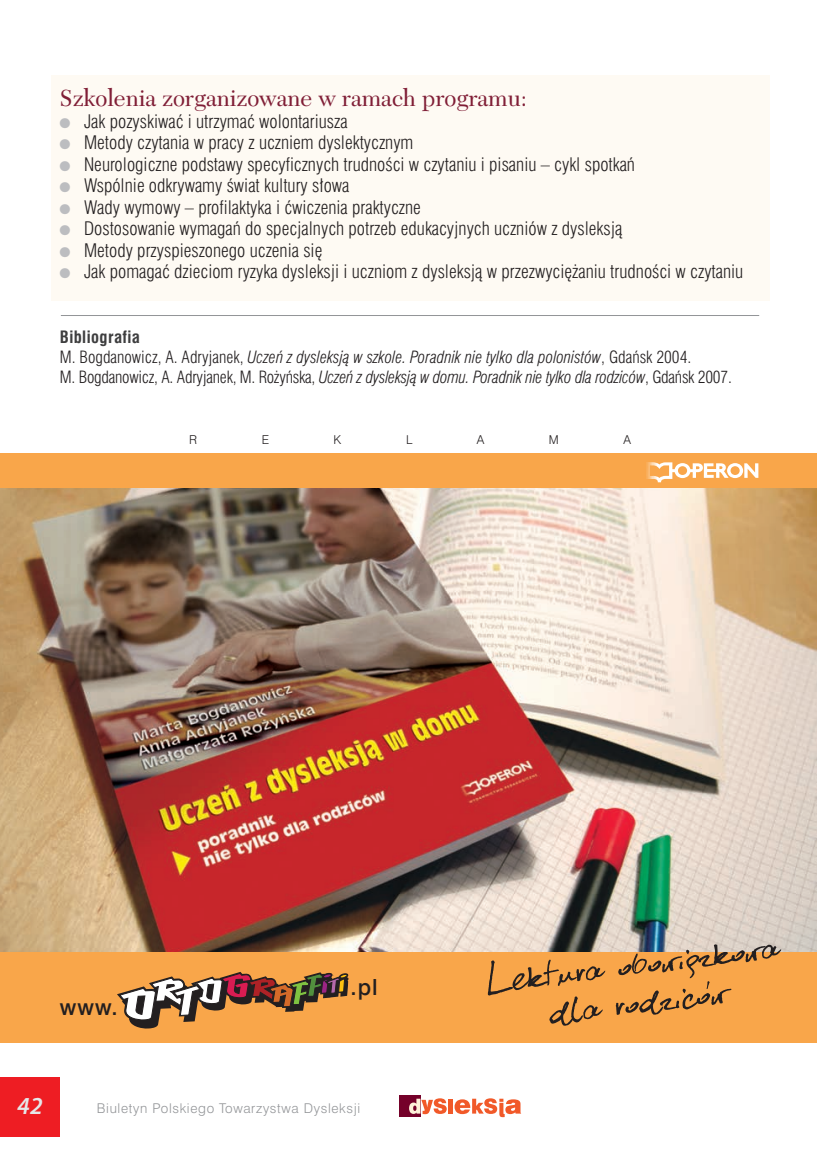
<style>
.page{position:relative;width:819px;height:1174px;background:#fff}
.page>*{position:absolute;margin:0;border:0;box-sizing:border-box;transform-origin:0 0}
.t1{font:24.5px "Transit 511 EU";color:#801e36}
.t2{font:italic 600 24.5px "Myriad Pro";color:#e6e7e9}
.t3{font:22.22px "Swis 721 Md EU";color:#231f20}
.t4{font:18.38px "Swis 721 Lt Cn EU";color:#231f20}
.t5{font:italic 16.62px/19.9px "Swis 721 Lt Cn EU";color:#231f20}
.t6{font:700 16.62px "Swis 721 Cn EU";letter-spacing:.025em;color:#3e3e3f}
.t7{font:13.47px "Swis 721 Lt EU";letter-spacing:.05em;color:#939598}
.t8{font:12.25px "Swis 721 Lt EU";color:#231f20}
.s1{color:#bcbdc0}
.s2{font-style:normal}
</style>
<div class="page">
<img style="left:0;top:75px;width:817px;height:1062px">
<h1 class="t1" style="left:59px;top:88px;width:469px">Szko le nia zor ga ni zo wa ne w ra mach pro gra mu:</h1>
<p class="t4" style="left:59px;top:114px;width:290px"><span class="s1">●</span> Jak po zy ski wać i utrzy mać wo lon ta riu sza</p>
<p class="t4" style="left:59px;top:136px;width:356px"><span class="s1">●</span> Me to dy czy ta nia w pra cy z uczniem dys lek tycz nym</p>
<p class="t4" style="left:59px;top:157px;width:577px"><span class="s1">●</span> Neu ro lo gicz ne pod sta wy spe cy ficz nych trud no ści w czy ta niu i pi sa niu – cykl spo tkań</p>
<p class="t4" style="left:59px;top:179px;width:292px"><span class="s1">●</span> Wspól nie od kry wa my świat kul tu ry sło wa</p>
<p class="t4" style="left:59px;top:200px;width:363px"><span class="s1">●</span> Wa dy wy mo wy – pro fi lak ty ka i ćwi cze nia prak tycz ne</p>
<p class="t4" style="left:59px;top:222px;width:565px"><span class="s1">●</span> Do sto so wa nie wy ma gań do spe cjal nych po trzeb edu ka cyj nych uczniów z dys lek sją</p>
<p class="t4" style="left:59px;top:243px;width:265px"><span class="s1">●</span> Me to dy przy spie szo ne go ucze nia się</p>
<p class="t4" style="left:59px;top:265px;width:685px"><span class="s1">●</span> Jak po ma gać dzie ciom ry zy ka dys lek sji i uczniom z dys lek sją w prze zwy cię ża niu trud no ści w czy ta niu</p>
<p class="t6" style="left:60px;top:331px;width:82px">Bibliografia</p>
<p class="t5" style="left:60px;top:349px;width:673px"><span class="s2">M. Bogdanowicz, A. Adryjanek,</span> Uczeń z dysleksją w szkole. Poradnik nie tylko dla polonistów<span class="s2">, Gdańsk 2004.<br>M. Bogdanowicz, A. Adryjanek, M. Rożyńska,</span> Uczeń z dysleksją w domu. Poradnik nie tylko dla rodziców<span class="s2">, Gdańsk 2007.</span></p>
<p class="t8" style="left:189px;top:435px;width:9px">R</p>
<p class="t8" style="left:262px;top:435px;width:9px">E</p>
<p class="t8" style="left:334px;top:435px;width:9px">K</p>
<p class="t8" style="left:406px;top:435px;width:8px">L</p>
<p class="t8" style="left:477px;top:435px;width:9px">A</p>
<p class="t8" style="left:549px;top:435px;width:11px">M</p>
<p class="t8" style="left:623px;top:435px;width:9px">A</p>
<p class="t3" style="left:60px;top:999px;width:59px">www.</p>
<p class="t3" style="left:351px;top:979px;width:29px">.pl</p>
<h1 class="t2" style="left:17px;top:1090px;width:27px">42</h1>
<p class="t7" style="left:97px;top:1103px;width:265px">Biuletyn Polskiego Towarzystwa Dysleksji</p>
</div>
